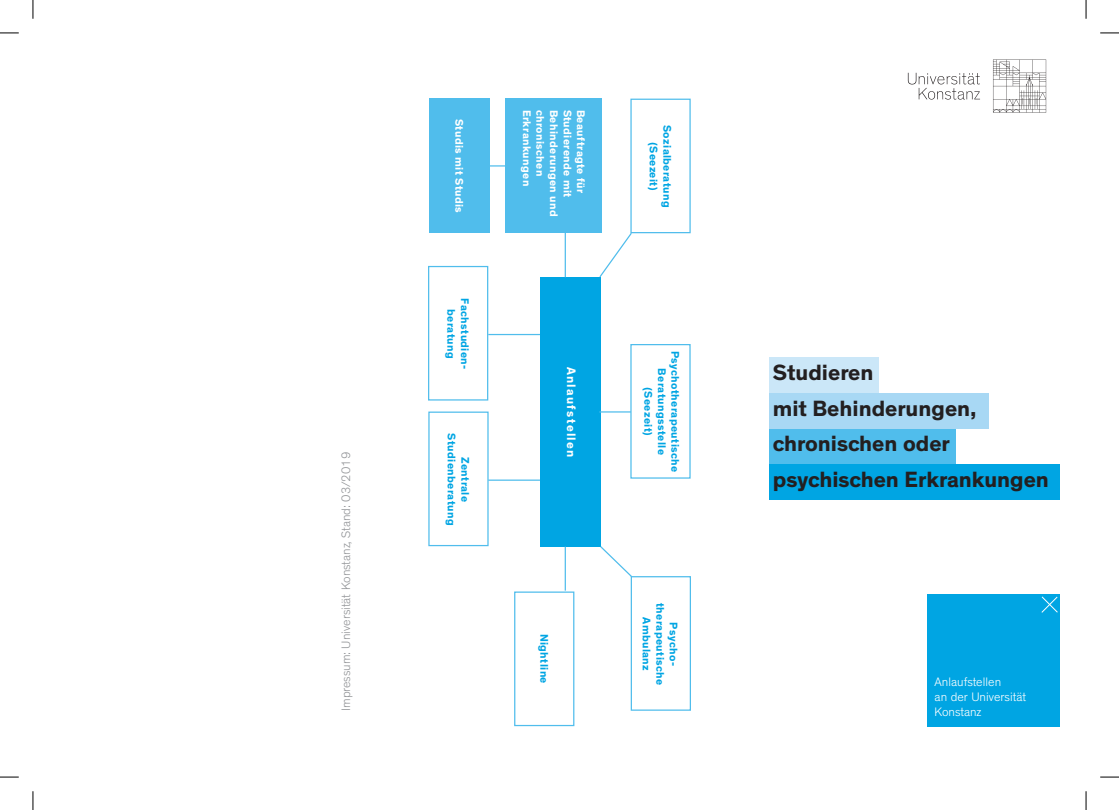
<style>
.page{position:relative;width:1119px;height:810px;background:#fff}
.page>*{position:absolute;margin:0;border:0;box-sizing:border-box;transform-origin:0 0}
.t1{font:700 22.5px "Theinhardt";color:#231f20}
.t2{font:300 12.5px "Theinhardt";color:#939598}
.t3{font:300 12.5px/15px "Theinhardt";color:#fff}
.t4{font:700 12.5px "Theinhardt";letter-spacing:.105em;color:#fff}
.t5{font:700 11.25px/13.5px "Theinhardt";letter-spacing:.035em;color:#00a5e3;text-align:center}
.t6{font:700 11.25px "Theinhardt";letter-spacing:.035em;color:#fff}
</style>
<div class="page">
<svg style="left:907px;top:73px;width:72px;height:27px"></svg>
<svg style="left:993px;top:59px;width:52px;height:54px"></svg>
<div style="left:927px;top:594px;width:132px;height:133px;background:#00a5e3"></div>
<svg style="left:1041px;top:596px;width:17px;height:17px"></svg>
<div style="left:768px;top:428px;width:187px;height:36px;background:#50bdec"></div>
<div style="left:768px;top:393px;width:220px;height:35px;background:#a8d8f4"></div>
<div style="left:768px;top:357px;width:110px;height:36px;background:#cbe7f8"></div>
<div style="left:768px;top:464px;width:291px;height:36px;background:#00a5e3"></div>
<div style="left:540px;top:277px;width:60px;height:270px;background:#00a5e3"></div>
<div style="left:429px;top:99px;width:60px;height:134px;background:#50bdec"></div>
<div style="left:505px;top:99px;width:96px;height:134px;background:#50bdec"></div>
<div style="left:630px;top:99px;width:60px;height:134px;border:1px solid #50bdec"></div>
<div style="left:630px;top:344px;width:60px;height:135px;border:1px solid #50bdec"></div>
<div style="left:630px;top:576px;width:61px;height:135px;border:1px solid #50bdec"></div>
<svg style="left:599px;top:231px;width:34px;height:48px"></svg>
<hr style="left:599px;top:411px;width:32px;height:2px;background:#50bdec">
<div style="left:428px;top:412px;width:60px;height:134px;border:1px solid #50bdec"></div>
<hr style="left:488px;top:480px;width:52px;height:1px;background:#50bdec">
<svg style="left:600px;top:545px;width:33px;height:34px"></svg>
<hr style="left:564px;top:233px;width:2px;height:44px;background:#50bdec">
<div style="left:514px;top:591px;width:60px;height:135px;border:1px solid #50bdec"></div>
<hr style="left:564px;top:547px;width:2px;height:44px;background:#50bdec">
<svg style="left:489px;top:165px;width:16px;height:2px"></svg>
<div style="left:428px;top:266px;width:60px;height:135px;border:1px solid #50bdec"></div>
<hr style="left:488px;top:334px;width:52px;height:1px;background:#50bdec">
<svg style="left:0;top:32px;width:19px;height:2px"></svg>
<svg style="left:1100px;top:32px;width:18px;height:2px"></svg>
<svg style="left:0;top:776px;width:19px;height:2px"></svg>
<svg style="left:1100px;top:776px;width:18px;height:2px"></svg>
<svg style="left:32px;top:0;width:2px;height:19px"></svg>
<svg style="left:32px;top:791px;width:2px;height:19px"></svg>
<svg style="left:1085px;top:0;width:1px;height:19px"></svg>
<svg style="left:1085px;top:791px;width:1px;height:19px"></svg>
<p class="t2" style="left:339px;top:711px;width:260px;rotate:-90deg">Impressum: Universität Konstanz, Stand: 03/2019</p>
<p class="t6" style="left:466px;top:119px;width:96px;rotate:90deg">Studis mit Studis</p>
<p class="t6" style="left:534px;top:110px;width:78px;rotate:90deg">Erkrankungen</p>
<p class="t6" style="left:547px;top:110px;width:68px;rotate:90deg">chronischen</p>
<p class="t6" style="left:561px;top:110px;width:109px;rotate:90deg">Behinderungen und</p>
<p class="t6" style="left:574px;top:110px;width:90px;rotate:90deg">Studierende mit</p>
<p class="t6" style="left:588px;top:110px;width:85px;rotate:90deg">Beauftragte für</p>
<p class="t5" style="left:471px;top:298px;width:73px;rotate:90deg">Fachstudien-</p>
<p class="t5" style="left:458px;top:309px;width:51px;rotate:90deg">beratung</p>
<p class="t5" style="left:458px;top:433px;width:93px;rotate:90deg">Studienberatung</p>
<p class="t5" style="left:471px;top:457px;width:47px;rotate:90deg">Zentrale</p>
<p class="t4" style="left:579px;top:367px;width:92px;rotate:90deg">Anlaufstellen</p>
<p class="t5" style="left:550px;top:634px;width:51px;rotate:90deg">Nightline</p>
<p class="t5" style="left:673px;top:125px;width:84px;rotate:90deg">Sozialberatung</p>
<p class="t5" style="left:660px;top:142px;width:50px;rotate:90deg">(Seezeit)</p>
<p class="t5" style="left:681px;top:351px;width:123px;rotate:90deg">Psychotherapeutische<br>Beratungsstelle</p>
<p class="t5" style="left:654px;top:387px;width:50px;rotate:90deg">(Seezeit)</p>
<p class="t5" style="left:666px;top:603px;width:84px;rotate:90deg">therapeutische</p>
<p class="t5" style="left:653px;top:617px;width:55px;rotate:90deg">Ambulanz</p>
<p class="t5" style="left:680px;top:622px;width:45px;rotate:90deg">Psycho-</p>
<p class="t1" style="left:772px;top:358px;width:102px">Studieren</p>
<p class="t1" style="left:772px;top:394px;width:205px">mit Behinderungen,</p>
<p class="t1" style="left:772px;top:430px;width:178px">chronischen oder</p>
<p class="t1" style="left:772px;top:465px;width:277px">psychischen Erkrankungen</p>
<p class="t3" style="left:934px;top:674px;width:68px">Anlaufstellen</p>
<p class="t3" style="left:934px;top:689px;width:93px">an der Universität<br>Konstanz</p>
</div>
